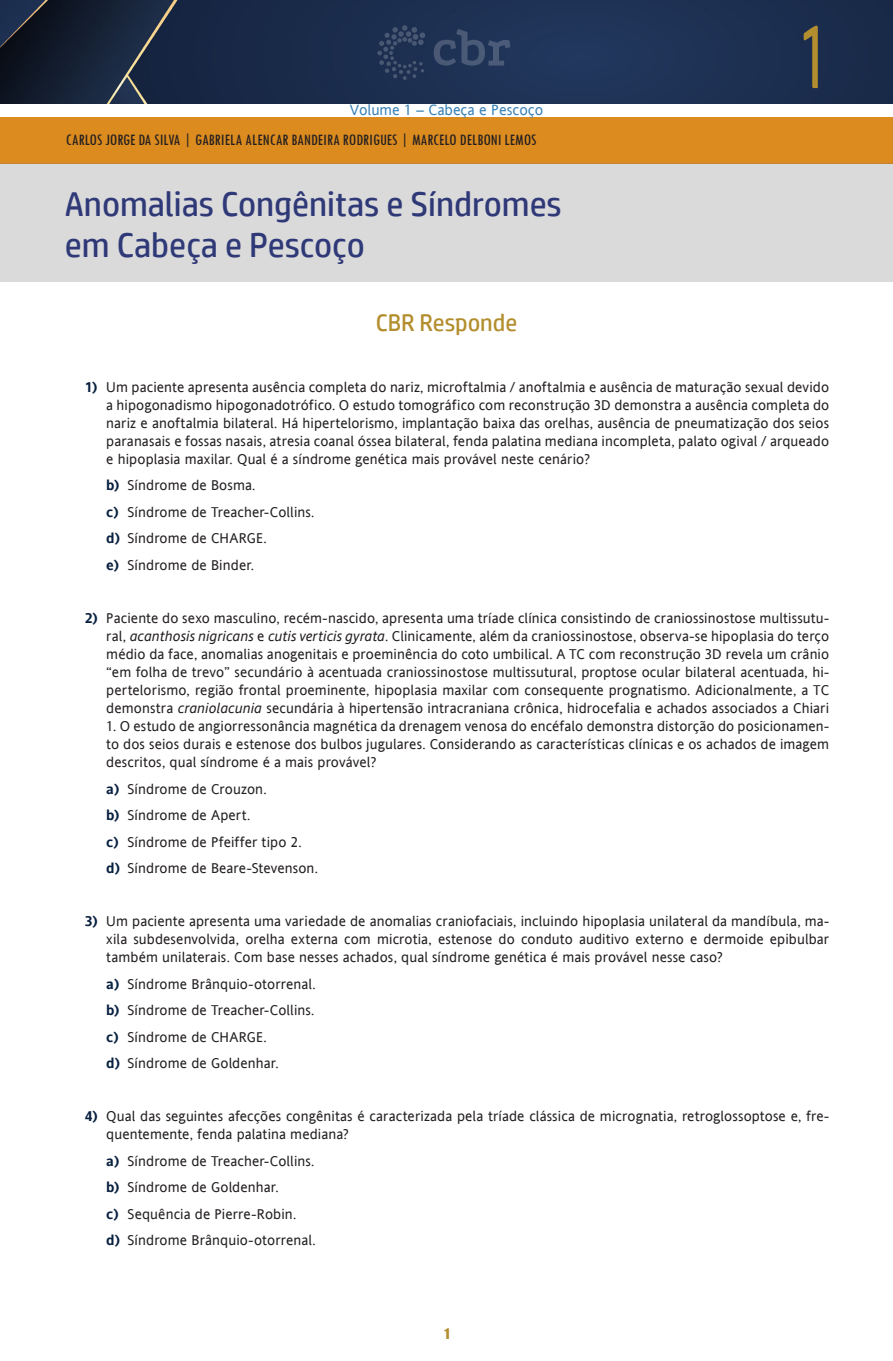
<style>
.page{position:relative;width:893px;height:1361px;background:#fff}
.page>*{position:absolute;margin:0;border:0;box-sizing:border-box;transform-origin:0 0}
.numero_capitulo{font:90px "HP Simplified";color:#b38e2e;scale:.6 1}
.titulo_capitulo{font:34.5px/41.4px "HP Simplified";color:#2f3977}
.peso_02{font:24px "HP Simplified";color:#b38e2e}
.autores{font:condensed 16.5px "Tw Cen";color:#231f20}
.t1{font:15px "Andale Sansfor VST";color:#3981b6}
.BULLET_NUMERADO{font:14.25px/18px "Andale Sansfor VST";letter-spacing:.01em;color:#231f20;text-align:justify}
.t2{font:13.5px "Impact";color:#b38e2e}
.s1{font-weight:700;color:#092140}
.s2{font-style:italic}
</style>
<div class="page">
<img style="left:0;top:0;width:893px;height:103px">
<div style="left:0;top:117px;width:893px;height:46px;background:#dc8b1f"></div>
<div style="left:0;top:163px;width:893px;height:119px;background:#dadadb"></div>
<svg style="left:434px;top:29px;width:76px;height:37px"></svg>
<svg style="left:377px;top:25px;width:48px;height:55px"></svg>
<p class="t1" style="left:350px;top:100px;width:195px">Volume 1 – Cabeça e Pescoço</p>
<p class="autores" style="left:66px;top:129px;width:472px">CARLOS JORGE DA SILVA | GABRIELA ALENCAR BANDEIRA RODRIGUES | MARCELO DELBONI LEMOS</p>
<p class="titulo_capitulo" style="left:65px;top:182px;width:498px">Anomalias Congênitas e Síndromes em Cabeça e Pescoço</p>
<p class="peso_02" style="left:376px;top:309px;width:143px">CBR Responde</p>
<p class="numero_capitulo" style="left:799px;top:5px;width:50px">1</p>
<p class="BULLET_NUMERADO" style="left:106px;top:378px;width:724px;text-indent:-21px"><span class="s1">1)</span> Um paciente apresenta ausência completa do nariz, microftalmia / anoftalmia e ausência de maturação sexual devido a hipogonadismo hipogonadotrófico. O estudo tomográfico com reconstrução 3D demonstra a ausência completa do nariz e anoftalmia bilateral. Há hipertelorismo, implantação baixa das orelhas, ausência de pneumatização dos seios paranasais e fossas nasais, atresia coanal óssea bilateral, fenda palatina mediana incompleta, palato ogival / arqueado e hipoplasia maxilar. Qual é a síndrome genética mais provável neste cenário?</p>
<p class="BULLET_NUMERADO" style="left:106px;top:476px;width:151px"><span class="s1">b)</span> Síndrome de Bosma.</p>
<p class="BULLET_NUMERADO" style="left:106px;top:503px;width:210px"><span class="s1">c)</span> Síndrome de Treacher-Collins.</p>
<p class="BULLET_NUMERADO" style="left:106px;top:529px;width:162px"><span class="s1">d)</span> Síndrome de CHARGE.</p>
<p class="BULLET_NUMERADO" style="left:106px;top:556px;width:149px"><span class="s1">e)</span> Síndrome de Binder.</p>
<p class="BULLET_NUMERADO" style="left:106px;top:609px;width:724px;text-indent:-21px"><span class="s1">2)</span> Paciente do sexo masculino, recém-nascido, apresenta uma tríade clínica consistindo de craniossinostose multissutu&shy;ral, <span class="s2">acanthosis nigricans</span> e <span class="s2">cutis verticis gyrata</span>. Clinicamente, além da craniossinostose, observa-se hipoplasia do terço médio da face, anomalias anogenitais e proeminência do coto umbilical. A TC com reconstrução 3D revela um crânio “em folha de trevo” secundário à acentuada craniossinostose multissutural, proptose ocular bilateral acentuada, hi&shy;pertelorismo, região frontal proeminente, hipoplasia maxilar com consequente prognatismo. Adicionalmente, a TC demonstra <span class="s2">craniolacunia</span> secundária à hipertensão intracraniana crônica, hidrocefalia e achados associados a Chiari</p>
<p class="BULLET_NUMERADO" style="left:106px;top:717px;width:724px">1. O estudo de angiorressonância magnética da drenagem venosa do encéfalo demonstra distorção do posicionamen&shy;to dos seios durais e estenose dos bulbos jugulares. Considerando as características clínicas e os achados de imagem descritos, qual síndrome é a mais provável?</p>
<p class="BULLET_NUMERADO" style="left:106px;top:779px;width:162px"><span class="s1">a)</span> Síndrome de Crouzon.</p>
<p class="BULLET_NUMERADO" style="left:106px;top:806px;width:145px"><span class="s1">b)</span> Síndrome de Apert.</p>
<p class="BULLET_NUMERADO" style="left:106px;top:832px;width:197px"><span class="s1">c)</span> Síndrome de Pfeiffer tipo 2.</p>
<p class="BULLET_NUMERADO" style="left:106px;top:859px;width:213px"><span class="s1">d)</span> Síndrome de Beare-Stevenson.</p>
<p class="BULLET_NUMERADO" style="left:106px;top:912px;width:724px;text-indent:-21px"><span class="s1">3)</span> Um paciente apresenta uma variedade de anomalias craniofaciais, incluindo hipoplasia unilateral da mandíbula, ma&shy;xila subdesenvolvida, orelha externa com microtia, estenose do conduto auditivo externo e dermoide epibulbar também unilaterais. Com base nesses achados, qual síndrome genética é mais provável nesse caso?</p>
<p class="BULLET_NUMERADO" style="left:106px;top:974px;width:211px"><span class="s1">a)</span> Síndrome Brânquio-otorrenal.</p>
<p class="BULLET_NUMERADO" style="left:106px;top:1001px;width:210px"><span class="s1">b)</span> Síndrome de Treacher-Collins.</p>
<p class="BULLET_NUMERADO" style="left:106px;top:1027px;width:162px"><span class="s1">c)</span> Síndrome de CHARGE.</p>
<p class="BULLET_NUMERADO" style="left:106px;top:1054px;width:174px"><span class="s1">d)</span> Síndrome de Goldenhar.</p>
<p class="BULLET_NUMERADO" style="left:106px;top:1107px;width:724px;text-indent:-21px"><span class="s1">4)</span> Qual das seguintes afecções congênitas é caracterizada pela tríade clássica de micrognatia, retroglossoptose e, fre&shy;quentemente, fenda palatina mediana?</p>
<p class="BULLET_NUMERADO" style="left:106px;top:1151px;width:210px"><span class="s1">a)</span> Síndrome de Treacher-Collins.</p>
<p class="BULLET_NUMERADO" style="left:106px;top:1178px;width:174px"><span class="s1">b)</span> Síndrome de Goldenhar.</p>
<p class="BULLET_NUMERADO" style="left:106px;top:1204px;width:192px"><span class="s1">c)</span> Sequência de Pierre-Robin.</p>
<p class="BULLET_NUMERADO" style="left:106px;top:1231px;width:211px"><span class="s1">d)</span> Síndrome Brânquio-otorrenal.</p>
<p class="t2" style="left:444px;top:1323px;width:7px">1</p>
</div>
